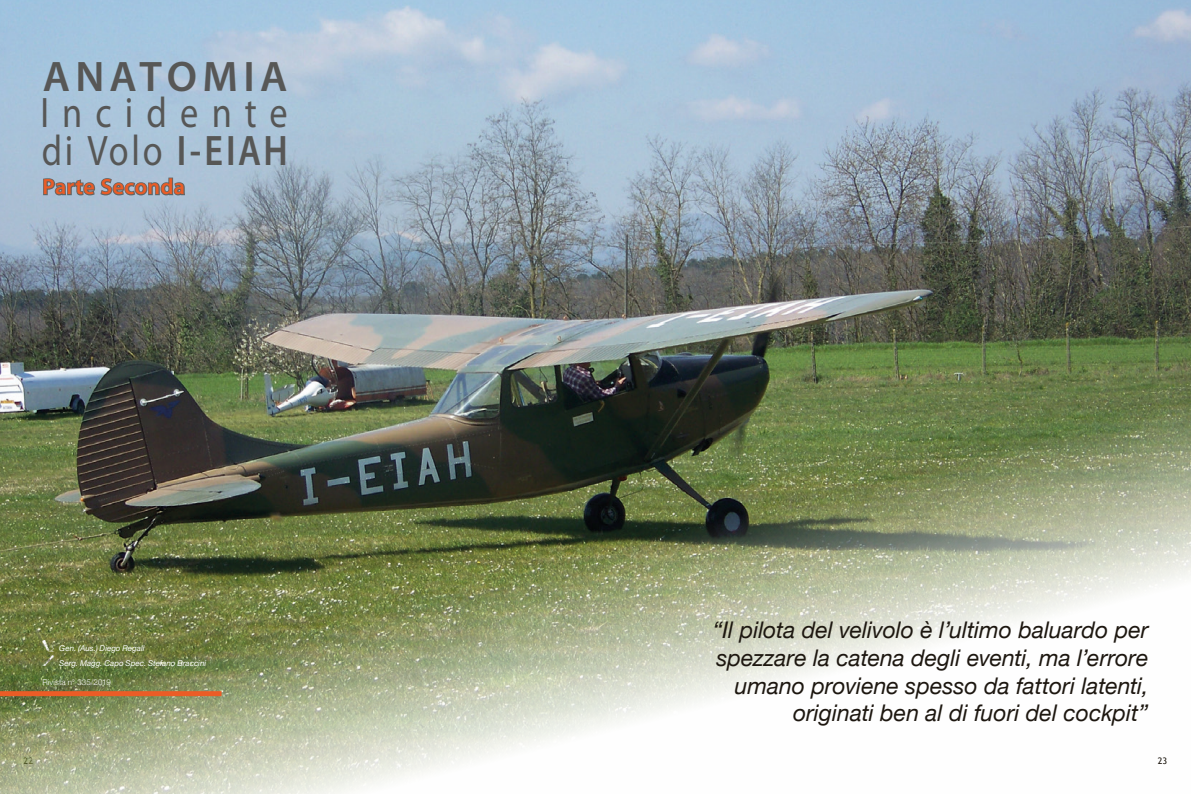
<style>
.page{position:relative;width:1191px;height:794px;background:#fff}
.page>*{position:absolute;margin:0;border:0;box-sizing:border-box;transform-origin:0 0}
.t1{font:42.9px/37.1px "Myriad Pro";letter-spacing:.355em;color:#575756;text-align:justify;scale:.85 1}
.t2{font:italic 23px/27.6px "Helvetica Neue";color:#1d1710;text-align:right}
.t3{font:600 22px "Myriad Pro";letter-spacing:.02em;color:#eb5c26}
.t4{font:9px "Trebuchet MS";color:#1d1710}
.t5{font:italic 8px/14.2px "Helvetica Neue";color:#fff}
.t6{font:300 8px "Helvetica Neue";letter-spacing:.015em;color:#fff}
.s1{font-weight:600}
</style>
<div class="page">
<img style="left:0;top:0;width:1191px;height:794px">
<div style="left:0;top:691px;width:221px;height:5px;background:#eb5c26"></div>
<svg style="left:43px;top:640px;width:11px;height:25px"></svg>
<svg style="left:42px;top:140px;width:144px;height:57px;background:#9fb2c4"></svg>
<p class="t1" style="left:40px;top:57px;width:293px"><span class="s1">ANATOMIA </span>Incidente di Volo <span class="s1">I-EIAH</span></p>
<p class="t3" style="left:43px;top:173px;width:144px">Parte Seconda</p>
<p class="t5" style="left:59px;top:642px;width:148px">Gen. (Aus.) Diego Regali<br>Serg. Magg. Capo Spec. Stefano Braccini</p>
<p class="t6" style="left:43px;top:675px;width:70px">Rivista n° 335/2019</p>
<p class="t2" style="left:713px;top:617px;width:437px">“Il pilota del velivolo è l’ultimo baluardo per spezzare la catena degli eventi, ma l’errore umano proviene spesso da fattori latenti, originati ben al di fuori del cockpit”</p>
<p class="t4" style="left:24px;top:755px;width:11px">22</p>
<p class="t4" style="left:1157px;top:755px;width:11px">23</p>
</div>
